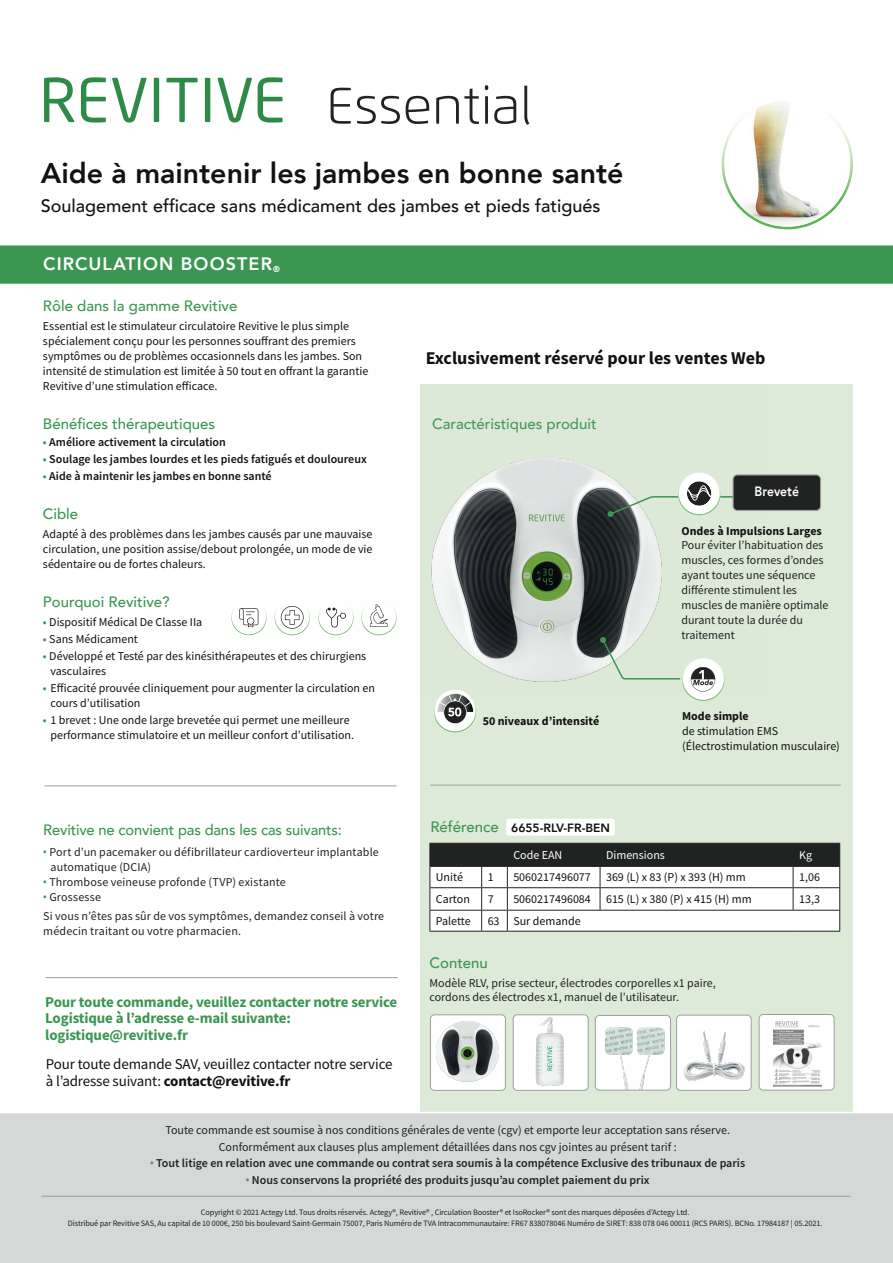
<style>
.page{position:relative;width:893px;height:1263px;background:#fff}
.page>*{position:absolute;margin:0;border:0;box-sizing:border-box;transform-origin:0 0}
.t1{font:300 51.3px "Flexo";color:#212222}
.t2{font:800 28.5px "Avenir";color:#121212}
.t3{font:500 18px "Avenir";color:#121212}
.t4{font:700 18px "Source Sans Pro";color:#121212}
.t5{font:800 18px "Avenir";letter-spacing:.06em;color:#fff}
.t6{font:500 15px "Avenir";color:#3b9652}
.t7{font:700 15px/16.5px "Source Sans Pro";letter-spacing:-.01em;color:#3b9652}
.t8{font:15px/16.5px "Source Sans Pro";letter-spacing:-.01em;color:#121212}
.t9{font:500 15px "Avenir";color:#479a58}
.t10{font:800 13.5px "Avenir";color:#fff;scale:.9 1}
.t11{font:12px/15px "Source Sans Pro";color:#121212}
.t12{font:12px/15px "Source Sans Pro";color:#212222}
.t13{font:600 12px "Source Sans Pro";color:#212222}
.t14{font:600 12px "Source Sans Pro";color:#121212}
.t15{font:700 12px "Source Sans Pro";color:#121212}
.t16{font:800 12px "Avenir";color:#121212}
.t17{font:12px "Source Sans Pro";color:#fff}
.t18{font:8.25px/10.5px "Source Sans Pro";letter-spacing:-.01em;color:#212222;text-align:center}
.s1{font-size:8.55px}
.s2{color:#3b9652}
.s3{font-weight:600;color:#3b9652}
.s4{font-weight:500;font-size:15px;color:#3b9652}
.s5{color:#479a58}
.s6{font-weight:700}
.s7{font-weight:400;color:#479a58}
</style>
<div class="page">
<div style="left:420px;top:385px;width:432px;height:878px;background:#ddead8"></div>
<div style="left:0;top:1112px;width:893px;height:151px;background:#d5d8d7"></div>
<svg style="left:429px;top:843px;width:411px;height:89px;background:#babbbb"></svg>
<hr style="left:507px;top:866px;width:93px;height:1px;background:#212222">
<hr style="left:600px;top:866px;width:193px;height:1px;background:#212222">
<hr style="left:793px;top:866px;width:47px;height:1px;background:#212222">
<div style="left:506px;top:819px;width:109px;height:17px;background:#fff;border-radius:2px"></div>
<div style="left:0;top:245px;width:893px;height:39px;background:#3b9652"></div>
<svg style="left:112px;top:78px;width:34px;height:45px"></svg>
<div style="left:154px;top:78px;width:5px;height:44px;background:#2f8a48"></div>
<svg style="left:167px;top:78px;width:31px;height:44px"></svg>
<div style="left:205px;top:78px;width:5px;height:44px;background:#2f8a48"></div>
<svg style="left:218px;top:78px;width:34px;height:45px"></svg>
<svg style="left:258px;top:77px;width:25px;height:46px"></svg>
<svg style="left:44px;top:77px;width:30px;height:45px"></svg>
<svg style="left:81px;top:77px;width:25px;height:46px"></svg>
<svg style="left:274px;top:606px;width:36px;height:29px"></svg>
<svg style="left:318px;top:607px;width:16px;height:28px"></svg>
<svg style="left:231px;top:607px;width:36px;height:28px"></svg>
<hr style="left:44px;top:785px;width:353px;height:1px;background:#9d9f9e">
<hr style="left:0;top:1112px;width:893px;height:1px;background:#fff">
<hr style="left:45px;top:977px;width:353px;height:1px;background:#9d9f9e">
<hr style="left:42px;top:1196px;width:809px;height:1px;background:#9d9f9e">
<svg style="left:722px;top:142px;width:131px;height:87px"></svg>
<img style="left:724px;top:101px;width:125px;height:126px">
<div style="left:513px;top:1015px;width:75px;height:75px;background:#fff;border-radius:4px"></div>
<img style="left:535px;top:1015px;width:53px;height:75px">
<div style="left:513px;top:1014px;width:75px;height:77px;border:1px solid #9d9f9e;border-radius:4px"></div>
<div style="left:759px;top:1014px;width:75px;height:76px;background:#fff;border-radius:4px"></div>
<img style="left:774px;top:1021px;width:48px;height:66px">
<div style="left:759px;top:1014px;width:75px;height:76px;border:1px solid #9d9f9e;border-radius:4px"></div>
<img style="left:432px;top:1016px;width:72px;height:73px">
<div style="left:430px;top:1014px;width:76px;height:77px;border:1px solid #9d9f9e;border-radius:4px"></div>
<div style="left:595px;top:1015px;width:75px;height:75px;background:#fff;border-radius:4px"></div>
<img style="left:605px;top:1027px;width:60px;height:61px">
<div style="left:595px;top:1015px;width:76px;height:75px;border:1px solid #9d9f9e;border-radius:4px"></div>
<div style="left:677px;top:1015px;width:74px;height:75px;background:#fff;border-radius:4px"></div>
<img style="left:683px;top:1031px;width:62px;height:50px">
<div style="left:676px;top:1015px;width:76px;height:76px;border:1px solid #9d9f9e;border-radius:4px"></div>
<img style="left:334px;top:384px;width:426px;height:298px">
<svg style="left:434px;top:690px;width:42px;height:42px"></svg>
<svg style="left:600px;top:637px;width:125px;height:64px"></svg>
<svg style="left:607px;top:473px;width:153px;height:44px"></svg>
<div style="left:733px;top:475px;width:87px;height:35px;background:#212222;border-radius:4px"></div>
<div style="left:732px;top:474px;width:89px;height:37px;border:1px solid #9d9f9e;border-radius:4px"></div>
<hr style="left:430px;top:785px;width:411px;height:1px;background:#9d9f9e">
<h1 class="t1" style="left:326px;top:75px;width:207px">Essential</h1>
<h2 class="t2" style="left:41px;top:151px;width:584px">Aide à maintenir les jambes en bonne santé</h2>
<h3 class="t3" style="left:41px;top:190px;width:561px">Soulagement efficace sans médicament des jambes et pieds fatigués</h3>
<h3 class="t5" style="left:43px;top:250px;width:238px">CIRCULATION BOOSTER<span class="s1">®</span></h3>
<p class="t6" style="left:43px;top:293px;width:196px">Rôle dans la gamme Revitive</p>
<p class="t11" style="left:43px;top:319px;width:327px">Essential est le stimulateur circulatoire Revitive le plus simple spécialement conçu pour les personnes souffrant des premiers symptômes ou de problèmes occasionnels dans les jambes. Son intensité de stimulation est limitée à 50 tout en offrant la garantie Revitive d’une stimulation efficace.</p>
<p class="t6" style="left:43px;top:411px;width:174px">Bénéfices thérapeutiques</p>
<p class="t14" style="left:43px;top:434px;width:184px"><span class="s2">•</span> Améliore activement la circulation</p>
<p class="t14" style="left:43px;top:451px;width:325px"><span class="s2">•</span> Soulage les jambes lourdes et les pieds fatigués et douloureux</p>
<p class="t14" style="left:43px;top:468px;width:230px"><span class="s2">•</span> Aide à maintenir les jambes en bonne santé</p>
<p class="t6" style="left:43px;top:501px;width:37px">Cible</p>
<p class="t11" style="left:43px;top:527px;width:331px;text-align:justify">Adapté à des problèmes dans les jambes causés par une mauvaise circulation, une position assise/debout prolongée, un mode de vie sédentaire ou de fortes chaleurs.</p>
<p class="t6" style="left:43px;top:588px;width:128px">Pourquoi Revitive?</p>
<p class="t11" style="left:43px;top:614px;width:161px"><span class="s3">•</span> Dispositif Médical De Classe IIa</p>
<p class="t11" style="left:43px;top:631px;width:96px"><span class="s3">•</span> Sans Médicament</p>
<p class="t11" style="left:50px;top:649px;width:317px;text-indent:-8px"><span class="s3">•</span> Développé et Testé par des kinésithérapeutes et des chirurgiens vasculaires</p>
<p class="t11" style="left:50px;top:681px;width:326px;text-indent:-8px"><span class="s3">•</span> Efficacité prouvée cliniquement pour augmenter la circulation en cours d’utilisation</p>
<p class="t11" style="left:50px;top:713px;width:305px;text-indent:-8px"><span class="s3">•</span> 1 brevet : Une onde large brevetée qui permet une meilleure performance stimulatoire et un meilleur confort d’utilisation.</p>
<h3 class="t4" style="left:426px;top:345px;width:341px">Exclusivement réservé pour les ventes Web</h3>
<p class="t9" style="left:432px;top:411px;width:166px">Caractéristiques produit</p>
<p class="t15" style="left:483px;top:713px;width:118px">50 niveaux d’intensité</p>
<p class="t10" style="left:755px;top:481px;width:51px">Breveté</p>
<p class="t15" style="left:681px;top:523px;width:142px">Ondes à Impulsions Larges</p>
<p class="t12" style="left:681px;top:537px;width:149px">Pour éviter l’habituation des muscles, ces formes d’ondes ayant toutes une séquence différente stimulent les muscles de manière optimale durant toute la durée du traitement</p>
<p class="t15" style="left:682px;top:708px;width:68px">Mode simple</p>
<p class="t11" style="left:682px;top:723px;width:159px">de stimulation EMS (Électrostimulation musculaire)</p>
<p class="t6" style="left:43px;top:816px;width:300px">Revitive ne convient pas dans les cas suivants:</p>
<p class="t16" style="left:430px;top:818px;width:181px"><span class="s4">Référence</span> 6655-RLV-FR-BEN</p>
<p class="t12" style="left:51px;top:844px;width:330px;text-indent:-7px"><span class="s5">•</span> Port d’un pacemaker ou défibrillateur cardioverteur implantable automatique (DCIA)</p>
<p class="t12" style="left:43px;top:874px;width:244px"><span class="s5">•</span> Thrombose veineuse profonde (TVP) existante</p>
<p class="t12" style="left:43px;top:887px;width:342px;line-height:19.2px"><span class="s5">•</span> Grossesse<br>Si vous n’êtes pas sûr de vos symptômes, demandez conseil à votre</p>
<p class="t12" style="left:43px;top:923px;width:199px">médecin traitant ou votre pharmacien.</p>
<p class="t17" style="left:513px;top:848px;width:50px">Code EAN</p>
<p class="t17" style="left:606px;top:848px;width:60px">Dimensions</p>
<p class="t17" style="left:799px;top:848px;width:14px">Kg</p>
<p class="t11" style="left:436px;top:870px;width:29px">Unité</p>
<p class="t11" style="left:488px;top:870px;width:7px">1</p>
<p class="t11" style="left:513px;top:870px;width:79px">5060217496077</p>
<p class="t11" style="left:606px;top:870px;width:141px">369 (L) x 83 (P) x 393 (H) mm</p>
<p class="t11" style="left:799px;top:870px;width:22px">1,06</p>
<p class="t11" style="left:436px;top:891px;width:36px">Carton</p>
<p class="t11" style="left:488px;top:891px;width:7px">7</p>
<p class="t11" style="left:513px;top:891px;width:79px">5060217496084</p>
<p class="t11" style="left:606px;top:891px;width:147px">615 (L) x 380 (P) x 415 (H) mm</p>
<p class="t11" style="left:799px;top:891px;width:22px">13,3</p>
<p class="t11" style="left:436px;top:914px;width:36px">Palette</p>
<p class="t11" style="left:488px;top:914px;width:94px">63 Sur demande</p>
<p class="t7" style="left:45px;top:993px;width:354px">Pour toute commande, veuillez contacter notre service<br>Logistique à l’adresse e-mail suivante: logistique@revitive.fr</p>
<p class="t8" style="left:46px;top:1056px;width:348px">Pour toute demande SAV, veuillez contacter notre service à l’adresse suivant: <span class="s6">contact@revitive.fr</span></p>
<p class="t6" style="left:430px;top:950px;width:60px">Contenu</p>
<p class="t12" style="left:430px;top:975px;width:288px;line-height:14.4px">Modèle RLV, prise secteur, électrodes corporelles x1 paire, cordons des électrodes x1, manuel de l’utilisateur.</p>
<p class="t12" style="left:165px;top:1122px;width:566px;line-height:16.5px;text-align:center">Toute commande est soumise à nos conditions générales de vente (cgv) et emporte leur acceptation sans réserve.<br>Conformément aux clauses plus amplement détaillées dans nos cgv jointes au présent tarif :</p>
<p class="t13" style="left:150px;top:1155px;width:597px"><span class="s7">•</span> Tout litige en relation avec une commande ou contrat sera soumis à la compétence Exclusive des tribunaux de paris</p>
<p class="t13" style="left:246px;top:1172px;width:405px"><span class="s7">•</span> Nous conservons la propriété des produits jusqu’au complet paiement du prix</p>
<p class="t18" style="left:68px;top:1207px;width:756px">Copyright © 2021 Actegy Ltd. Tous droits réservés. Actegy®, Revitive® , Circulation Booster® et IsoRocker® sont des marques déposées d’Actegy Ltd.<br>Distribué par Revitive SAS, Au capital de 10 000€, 250 bis boulevard Saint-Germain 75007, Paris Numéro de TVA Intracommunautaire: FR67 838078046 Numéro de SIRET: 838 078 046 00011 (RCS PARIS). BCNo. 17984187 | 05.2021.</p>
</div>
